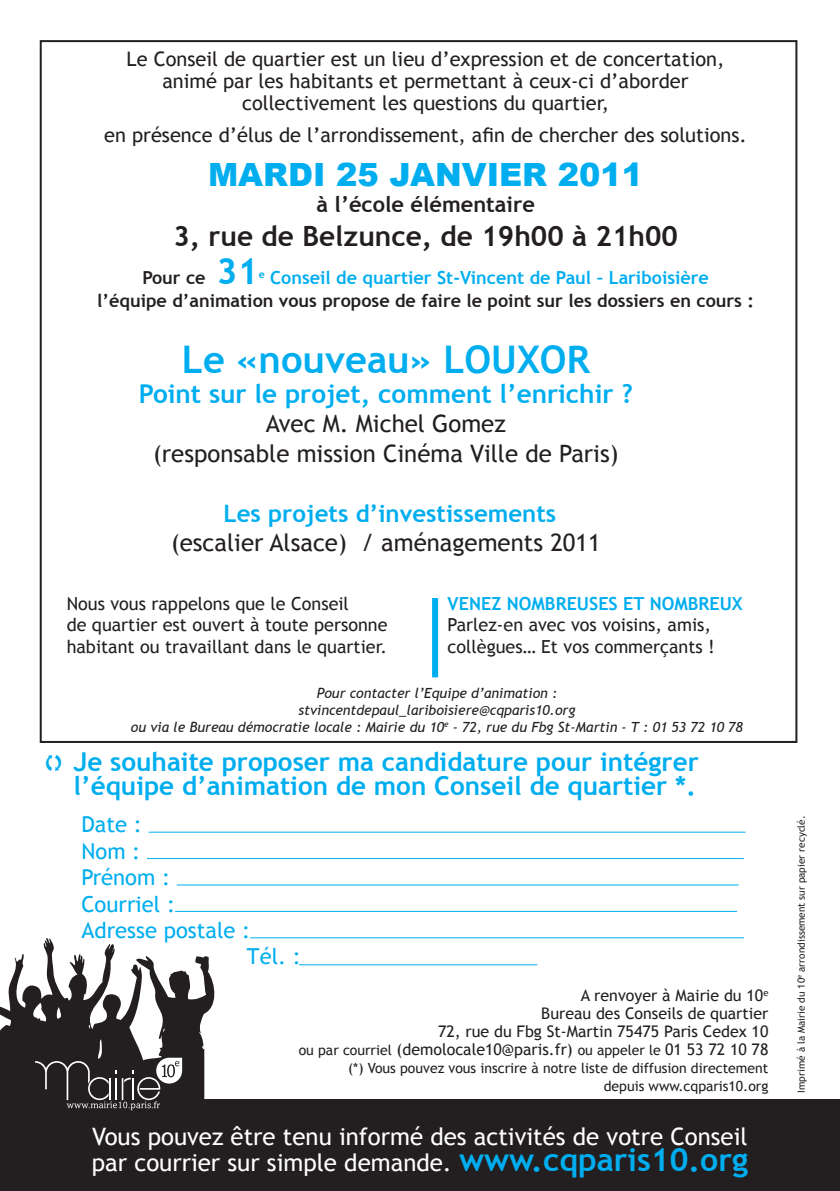
<style>
.page{position:relative;width:840px;height:1191px;background:#fff}
.page>*{position:absolute;margin:0;border:0;box-sizing:border-box;transform-origin:0 0}
.t1{font:700 38px "Trebuchet MS";color:#00aeef}
.t2{font:900 32px "Arial";color:#00aeef}
.t3{font:700 28px "Trebuchet MS";color:#231f20}
.t4{font:700 26px/24px "Trebuchet MS";color:#00aeef;text-align:right}
.t5{font:24px/26px "Trebuchet MS";color:#fff}
.t6{font:24px "Trebuchet MS";color:#231f20}
.t7{font:700 24px "Trebuchet MS";color:#00aeef}
.t8{font:22px "Trebuchet MS";color:#00aeef}
.t9{font:700 21.8px "Trebuchet MS";color:#231f20}
.t10{font:20px/22px "Trebuchet MS";color:#231f20;text-align:center}
.t11{font:18px/21.6px "Trebuchet MS";color:#231f20}
.t12{font:700 18px "Trebuchet MS";color:#00aeef}
.t13{font:700 18px "Trebuchet MS";color:#231f20}
.t14{font:16px/18px "Trebuchet MS";color:#231f20;text-align:right}
.t15{font:italic 14px/16.8px "Trebuchet MS";color:#231f20;text-align:center}
.t16{font:14px/18px "Trebuchet MS";color:#231f20;text-align:right}
.t17{font:10px "Trebuchet MS";color:#231f20}
.s1{color:#231f20}
.s2{font-size:36px}
.s3{font-size:14px}
.s4{font-weight:700;font-size:32px;color:#00aeef}
</style>
<div class="page">
<svg style="left:0;top:938px;width:215px;height:161px"></svg>
<svg style="left:56px;top:1007px;width:8px;height:11px"></svg>
<div style="left:0;top:1099px;width:839px;height:92px;background:#231f20"></div>
<svg style="left:35px;top:1039px;width:147px;height:71px"></svg>
<div style="left:432px;top:598px;width:6px;height:79px;background:#00aeef"></div>
<hr style="left:148px;top:832px;width:597px;height:1px;background:#00aeef">
<hr style="left:147px;top:858px;width:596px;height:1px;background:#00aeef">
<hr style="left:177px;top:884px;width:561px;height:1px;background:#00aeef">
<hr style="left:175px;top:911px;width:561px;height:1px;background:#00aeef">
<hr style="left:250px;top:937px;width:493px;height:1px;background:#00aeef">
<hr style="left:299px;top:964px;width:238px;height:1px;background:#00aeef">
<p class="t10" style="left:127px;top:48px;width:599px">Le Conseil de quartier est un lieu d’expression et de concertation,</p>
<p class="t10" style="left:162px;top:70px;width:527px">animé par les habitants et permettant à ceux-ci d’aborder collectivement les questions du quartier,</p>
<p class="t10" style="left:104px;top:124px;width:644px">en présence d’élus de l’arrondissement, afin de chercher des solutions.</p>
<p class="t2" style="left:208px;top:151px;width:436px">MARDI 25 JANVIER 2011</p>
<p class="t9" style="left:316px;top:191px;width:220px">à l’école élémentaire</p>
<p class="t3" style="left:173px;top:218px;width:506px">3, rue de Belzunce, de 19h00 à 21h00</p>
<p class="t12" style="left:142px;top:266px;width:567px"><span class="s1">Pour ce</span> <span class="s2">31</span><sup>e</sup> Conseil de quartier St-Vincent de Paul – Lariboisière</p>
<p class="t13" style="left:97px;top:289px;width:658px">l’équipe d’animation vous propose de faire le point sur les dossiers en cours :</p>
<p class="t1" style="left:182px;top:336px;width:409px">Le «nouveau» LOUXOR</p>
<p class="t4" style="left:139px;top:381px;width:495px">Point sur le projet, comment l’enrichir ?</p>
<p class="t6" style="left:266px;top:410px;width:241px">Avec M. Michel Gomez</p>
<p class="t6" style="left:153px;top:439px;width:467px">(responsable mission Cinéma Ville de Paris)</p>
<p class="t7" style="left:223px;top:498px;width:334px">Les projets d’investissements</p>
<p class="t6" style="left:171px;top:528px;width:431px">(escalier Alsace) / aménagements 2011</p>
<p class="t11" style="left:67px;top:593px;width:322px">Nous vous rappelons que le Conseil<br>de quartier est ouvert à toute personne habitant ou travaillant dans le quartier.</p>
<p class="t12" style="left:447px;top:592px;width:296px">VENEZ NOMBREUSES ET NOMBREUX</p>
<p class="t11" style="left:447px;top:614px;width:268px">Parlez-en avec vos voisins, amis, collègues… Et vos commerçants !</p>
<p class="t15" style="left:298px;top:685px;width:278px">Pour contacter l’Equipe d’animation : stvincentdepaul_lariboisiere@cqparis10.org</p>
<p class="t15" style="left:131px;top:718px;width:613px">ou via le Bureau démocratie locale : Mairie du 10<sup>e</sup> - 72, rue du Fbg St-Martin - T : 01 53 72 10 78</p>
<p class="t4" style="left:42px;top:749px;width:658px">❑ Je souhaite proposer ma candidature pour intégrer l’équipe d’animation de mon Conseil de quartier *.</p>
<p class="t8" style="left:81px;top:811px;width:62px">Date :</p>
<p class="t8" style="left:81px;top:838px;width:60px">Nom :</p>
<p class="t8" style="left:81px;top:864px;width:90px">Prénom :</p>
<p class="t8" style="left:81px;top:891px;width:95px">Courriel :</p>
<p class="t8" style="left:81px;top:917px;width:170px">Adresse postale :</p>
<p class="t8" style="left:247px;top:943px;width:56px">Tél. :</p>
<p class="t14" style="left:580px;top:987px;width:189px">A renvoyer à Mairie du 10<sup>e</sup></p>
<p class="t14" style="left:541px;top:1005px;width:228px">Bureau des Conseils de quartier</p>
<p class="t14" style="left:298px;top:1023px;width:471px">72, rue du Fbg St-Martin 75475 Paris Cedex 10<br><span class="s3">ou par courriel</span> (demolocale10@paris.fr) <span class="s3">ou appeler le</span> 01 53 72 10 78</p>
<p class="t16" style="left:348px;top:1059px;width:421px">(*) Vous pouvez vous inscrire à notre liste de diffusion directement depuis www.cqparis10.org</p>
<p class="t5" style="left:92px;top:1123px;width:657px">Vous pouvez être tenu informé des activités de votre Conseil par courrier sur simple demande. <span class="s4">www.cqparis10.org</span></p>
<p class="t17" style="left:794px;top:1092px;width:279px;rotate:-90deg">Imprimé à la Mairie du 10<sup>e</sup> arrondissement sur papier recyclé.</p>
</div>
